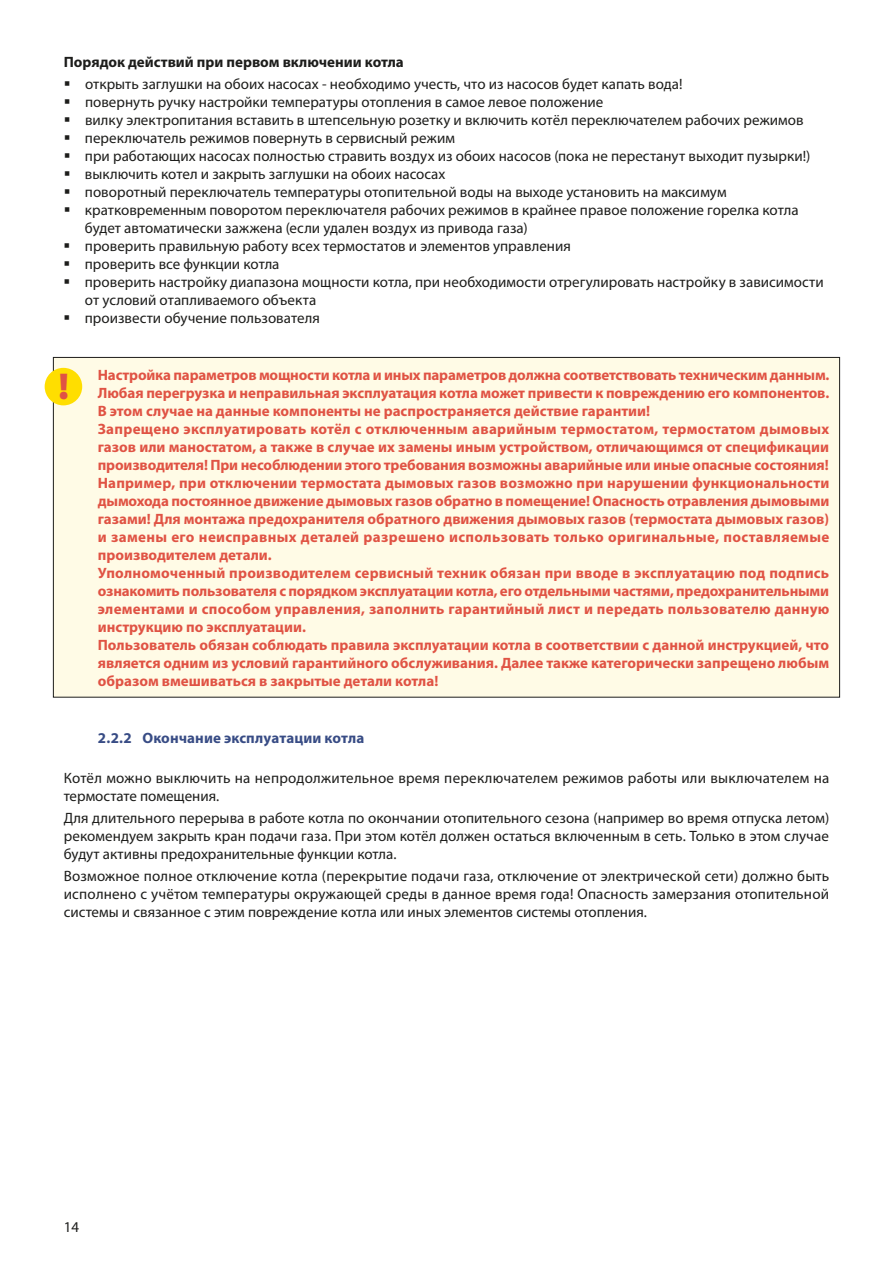
<style>
.page{position:relative;width:893px;height:1263px;background:#fff}
.page>*{position:absolute;margin:0;border:0;box-sizing:border-box;transform-origin:0 0}
.t1{font:900 37.5px "Myriad Pro";color:#e05344}
.t2{font:15px/18px "Myriad Pro";color:#1d1d1b;text-align:justify}
.t3{font:700 15px/18px "Myriad Pro";color:#e05344}
.t4{font:15px/18px "Myriad Pro";letter-spacing:.02em;color:#1d1d1b}
.t5{font:700 15px "Myriad Pro";color:#1d1d1b}
.t6{font:700 15px "Myriad Pro";letter-spacing:.01em;color:#384c85}
</style>
<div class="page">
<div style="left:53px;top:357px;width:787px;height:340px;background:#fffbe6"></div>
<div style="left:45px;top:368px;width:37px;height:37px;background:#ffde00;border-radius:50%"></div>
<p class="t5" style="left:64px;top:52px;width:342px">Порядок действий при первом включении котла</p>
<p class="t2" style="left:85px;top:75px;width:740px;text-align:left">открыть заглушки на обоих насосах - необходимо учесть, что из насосов будет капать вода!<br>повернуть ручку настройки температуры отопления в самое левое положение<br>вилку электропитания вставить в штепсельную розетку и включить котёл переключателем рабочих режимов переключатель режимов повернуть в сервисный режим<br>при работающих насосах полностью стравить воздух из обоих насосов (пока не перестанут выходит пузырки!) выключить котел и закрыть заглушки на обоих насосах<br>поворотный переключатель температуры отопительной воды на выходе установить на максимум кратковременным поворотом переключателя рабочих режимов в крайнее правое положение горелка котла будет автоматически зажжена (если удален воздух из привода газа)<br>проверить правильную работу всех термостатов и элементов управления<br>проверить все функции котла<br>проверить настройку диапазона мощности котла, при необходимости отрегулировать настройку в зависимости от условий отапливаемого объекта<br>произвести обучение пользователя</p>
<h1 class="t1" style="left:58px;top:361px;width:12px">!</h1>
<p class="t3" style="left:98px;top:365px;width:733px">Настройка параметров мощности котла и иных параметров должна соответствовать техническим данным.<br>Любая перегрузка и неправильная эксплуатация котла может привести к повреждению его компонентов.<br>В этом случае на данные компоненты не распространяется действие гарантии!<br>Запрещено эксплуатировать котёл с отключенным аварийным термостатом, термостатом дымовых газов или маностатом, а также в случае их замены иным устройством, отличающимся от спецификации производителя! При несоблюдении этого требования возможны аварийные или иные опасные состояния!<br>Например, при отключении термостата дымовых газов возможно при нарушении функциональности дымохода постоянное движение дымовых газов обратно в помещение! Опасность отравления дымовыми газами! Для монтажа предохранителя обратного движения дымовых газов (термостата дымовых газов) и замены его неисправных деталей разрешено использовать только оригинальные, поставляемые производителем детали.<br>Уполномоченный производителем сервисный техник обязан при вводе в эксплуатацию под подпись ознакомить пользователя с порядком эксплуатации котла, его отдельными частями, предохранительными элементами и способом управления, заполнить гарантийный лист и передать пользователю данную инструкцию по эксплуатации.<br>Пользователь обязан соблюдать правила эксплуатации котла в соответствии с данной инструкцией, что является одним из условий гарантийного обслуживания. Далее также категорически запрещено любым образом вмешиваться в закрытые детали котла!</p>
<p class="t6" style="left:98px;top:728px;width:268px">2.2.2 Окончание эксплуатации котла</p>
<p class="t4" style="left:64px;top:769px;width:767px">Котёл можно выключить на непродолжительное время переключателем режимов работы или выключателем на термостате помещения.</p>
<p class="t2" style="left:64px;top:809px;width:767px">Для длительного перерыва в работе котла по окончании отопительного сезона (например во время отпуска летом) рекомендуем закрыть кран подачи газа. При этом котёл должен остаться включенным в сеть. Только в этом случае будут активны предохранительные функции котла.</p>
<p class="t2" style="left:64px;top:867px;width:767px">Возможное полное отключение котла (перекрытие подачи газа, отключение от электрической сети) должно быть исполнено с учётом температуры окружающей среды в данное время года! Опасность замерзания отопительной системы и связанное с этим повреждение котла или иных элементов системы отопления.</p>
<p class="t2" style="left:64px;top:1217px;width:17px">14</p>
</div>
